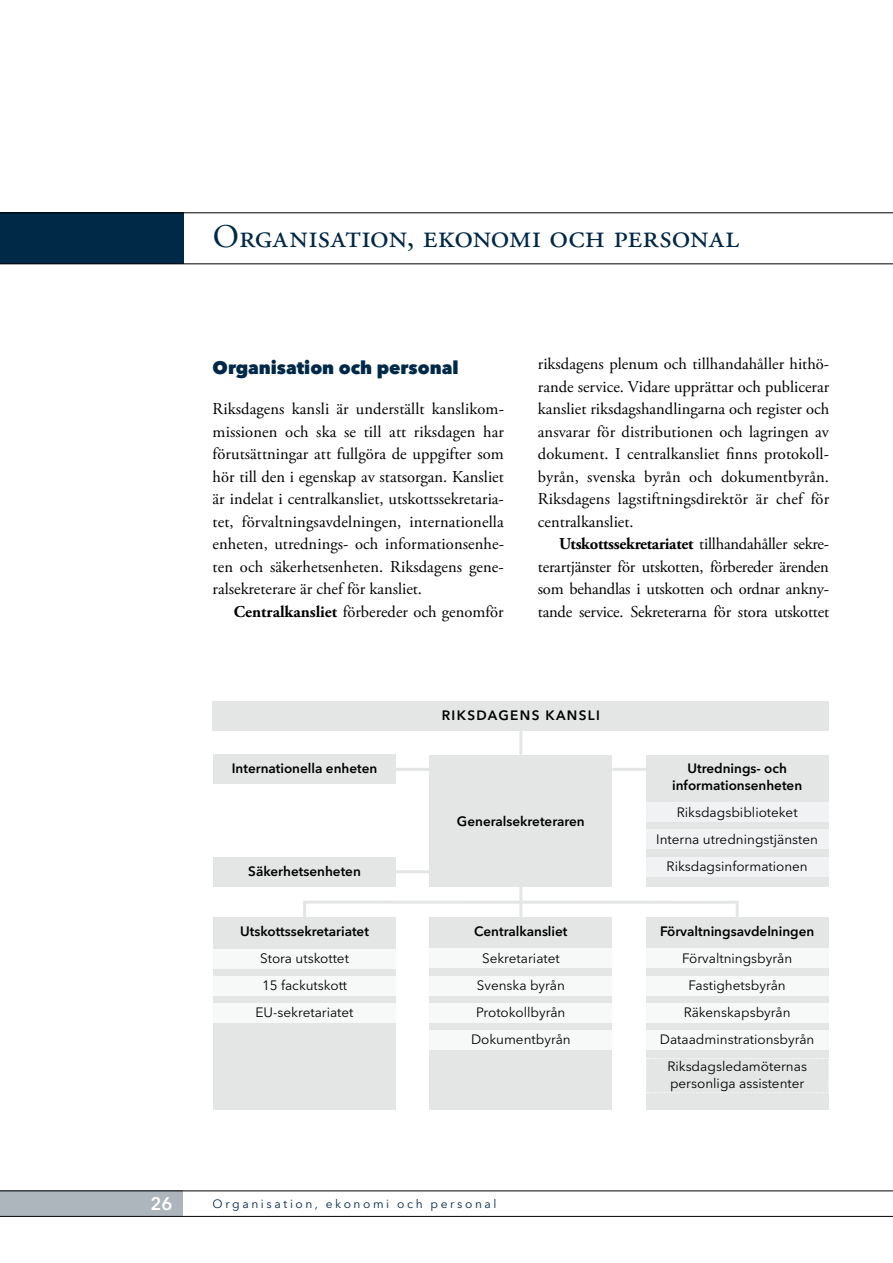
<style>
.page{position:relative;width:893px;height:1263px;background:#fff}
.page>*{position:absolute;margin:0;border:0;box-sizing:border-box;transform-origin:0 0}
.t1{font:33px "Adobe Garamond Pro";color:#002847}
.t2{font:800 18px "Avenir Next LT Pro";color:#002847}
.t3{font:600 18px "Avenir Next LT Pro";color:#fff}
.t4{font:16.5px/22.5px "Adobe Garamond Pro";letter-spacing:-.02em;color:#000;text-align:justify}
.t5{font:13.5px/27.2px "Avenir Next LT Pro";color:#000;text-align:center}
.t6{font:600 13.5px/16.5px "Avenir Next LT Pro";color:#000;text-align:center}
.t7{font:600 13.5px "Avenir Next LT Pro";letter-spacing:.1em;color:#000}
.t8{font:12px "Avenir Next LT Pro";letter-spacing:.215em;color:#002847}
.s1{font-weight:700}
</style>
<div class="page">
<div style="left:0;top:213px;width:183px;height:51px;background:#002847"></div>
<hr style="left:0;top:213px;width:893px;height:1px;background:#000">
<hr style="left:0;top:264px;width:893px;height:1px;background:#000">
<div style="left:0;top:1191px;width:183px;height:25px;background:#aeb6bd"></div>
<hr style="left:0;top:1190px;width:893px;height:1px;background:#000">
<hr style="left:0;top:1216px;width:893px;height:1px;background:#000">
<div style="left:646px;top:755px;width:182px;height:131px;background:#e3e6e5"></div>
<div style="left:430px;top:917px;width:182px;height:193px;background:#e3e6e5"></div>
<div style="left:213px;top:917px;width:183px;height:193px;background:#e3e6e5"></div>
<div style="left:646px;top:917px;width:182px;height:193px;background:#e3e6e5"></div>
<div style="left:646px;top:857px;width:182px;height:19px;background:#f1f2f3"></div>
<div style="left:646px;top:830px;width:182px;height:19px;background:#f1f2f3"></div>
<div style="left:646px;top:802px;width:182px;height:19px;background:#f1f2f3"></div>
<div style="left:213px;top:702px;width:616px;height:29px;background:#e3e6e5"></div>
<div style="left:430px;top:755px;width:182px;height:131px;background:#e3e6e5"></div>
<div style="left:213px;top:755px;width:183px;height:29px;background:#e3e6e5"></div>
<div style="left:213px;top:857px;width:183px;height:29px;background:#e3e6e5"></div>
<div style="left:646px;top:976px;width:182px;height:19px;background:#f7f8f8"></div>
<div style="left:646px;top:1003px;width:182px;height:19px;background:#f7f8f8"></div>
<div style="left:646px;top:949px;width:182px;height:19px;background:#f7f8f8"></div>
<div style="left:646px;top:1031px;width:182px;height:19px;background:#f7f8f8"></div>
<svg style="left:646px;top:1058px;width:183px;height:35px"></svg>
<div style="left:430px;top:976px;width:182px;height:19px;background:#f7f8f8"></div>
<div style="left:430px;top:1003px;width:182px;height:19px;background:#f7f8f8"></div>
<div style="left:430px;top:949px;width:182px;height:19px;background:#f7f8f8"></div>
<div style="left:430px;top:1031px;width:182px;height:19px;background:#f7f8f8"></div>
<div style="left:213px;top:976px;width:183px;height:19px;background:#f7f8f8"></div>
<div style="left:213px;top:1003px;width:183px;height:20px;background:#f7f8f8"></div>
<div style="left:213px;top:949px;width:183px;height:19px;background:#f7f8f8"></div>
<hr style="left:519px;top:728px;width:3px;height:27px;background:#e3e6e5">
<hr style="left:519px;top:882px;width:3px;height:37px;background:#e3e6e5">
<svg style="left:303px;top:899px;width:434px;height:21px"></svg>
<hr style="left:736px;top:901px;width:3px;height:16px;background:#e3e6e5">
<hr style="left:396px;top:768px;width:33px;height:3px;background:#e3e6e5">
<hr style="left:396px;top:870px;width:33px;height:3px;background:#e3e6e5">
<hr style="left:612px;top:768px;width:34px;height:3px;background:#e3e6e5">
<h1 class="t1" style="left:213px;top:217px;width:527px">Organisation, ekonomi och personal</h1>
<p class="t2" style="left:213px;top:357px;width:247px">Organisation och personal</p>
<p class="t4" style="left:213px;top:398px;width:293px">Riksdagens kansli är underställt kanslikom&shy;missionen och ska se till att riksdagen har förutsättningar att fullgöra de uppgifter som hör till den i egenskap av statsorgan. Kansliet är indelat i centralkansliet, utskottssekretaria&shy;tet, förvaltningsavdelningen, internationella enheten, utrednings- och informationsenhe&shy;ten och säkerhetsenheten. Riksdagens gene&shy;ralsekreterare är chef för kansliet.</p>
<p class="t4" style="left:234px;top:601px;width:271px"><span class="s1">Centralkansliet</span> förbereder och genomför</p>
<p class="t4" style="left:538px;top:353px;width:293px">riksdagens plenum och tillhandahåller hithö&shy;rande service. Vidare upprättar och publicerar kansliet riksdagshandlingarna och register och ansvarar för distributionen och lagringen av dokument. I centralkansliet finns protokoll&shy;byrån, svenska byrån och dokumentbyrån.<br>Riksdagens lagstiftningsdirektör är chef för centralkansliet.</p>
<p class="t4" style="left:538px;top:533px;width:293px;text-indent:21px"><span class="s1">Utskottssekretariatet</span> tillhandahåller sekre&shy;terartjänster för utskotten, förbereder ärenden som behandlas i utskotten och ordnar ankny&shy;tande service. Sekreterarna för stora utskottet</p>
<p class="t6" style="left:232px;top:760px;width:147px">Internationella enheten</p>
<p class="t6" style="left:248px;top:863px;width:114px">Säkerhetsenheten</p>
<p class="t6" style="left:240px;top:923px;width:130px">Utskottssekretariatet</p>
<p class="t5" style="left:256px;top:945px;width:99px">Stora utskottet<br>15 fackutskott<br>EU-sekretariatet</p>
<p class="t7" style="left:442px;top:707px;width:160px">RIKSDAGENS KANSLI</p>
<p class="t6" style="left:457px;top:813px;width:129px">Generalsekreteraren</p>
<p class="t6" style="left:474px;top:923px;width:95px">Centralkansliet</p>
<p class="t5" style="left:471px;top:944px;width:101px">Sekretariatet<br>Svenska byrån<br>Protokollbyrån<br>Dokumentbyrån</p>
<p class="t3" style="left:150px;top:1193px;width:23px">26</p>
<p class="t8" style="left:213px;top:1196px;width:285px">Organisation, ekonomi och personal</p>
<p class="t6" style="left:672px;top:760px;width:132px">Utrednings- och informationsenheten</p>
<p class="t5" style="left:656px;top:799px;width:163px">Riksdagsbiblioteket<br>Interna utredningstjänsten<br>Riksdagsinformationen</p>
<p class="t6" style="left:660px;top:923px;width:156px">Förvaltningsavdelningen</p>
<p class="t5" style="left:660px;top:944px;width:156px">Förvaltningsbyrån<br>Fastighetsbyrån<br>Räkenskapsbyrån<br>Dataadminstrationsbyrån<br>Riksdagsledamöternas</p>
<p class="t5" style="left:670px;top:1069px;width:136px">personliga assistenter</p>
</div>
